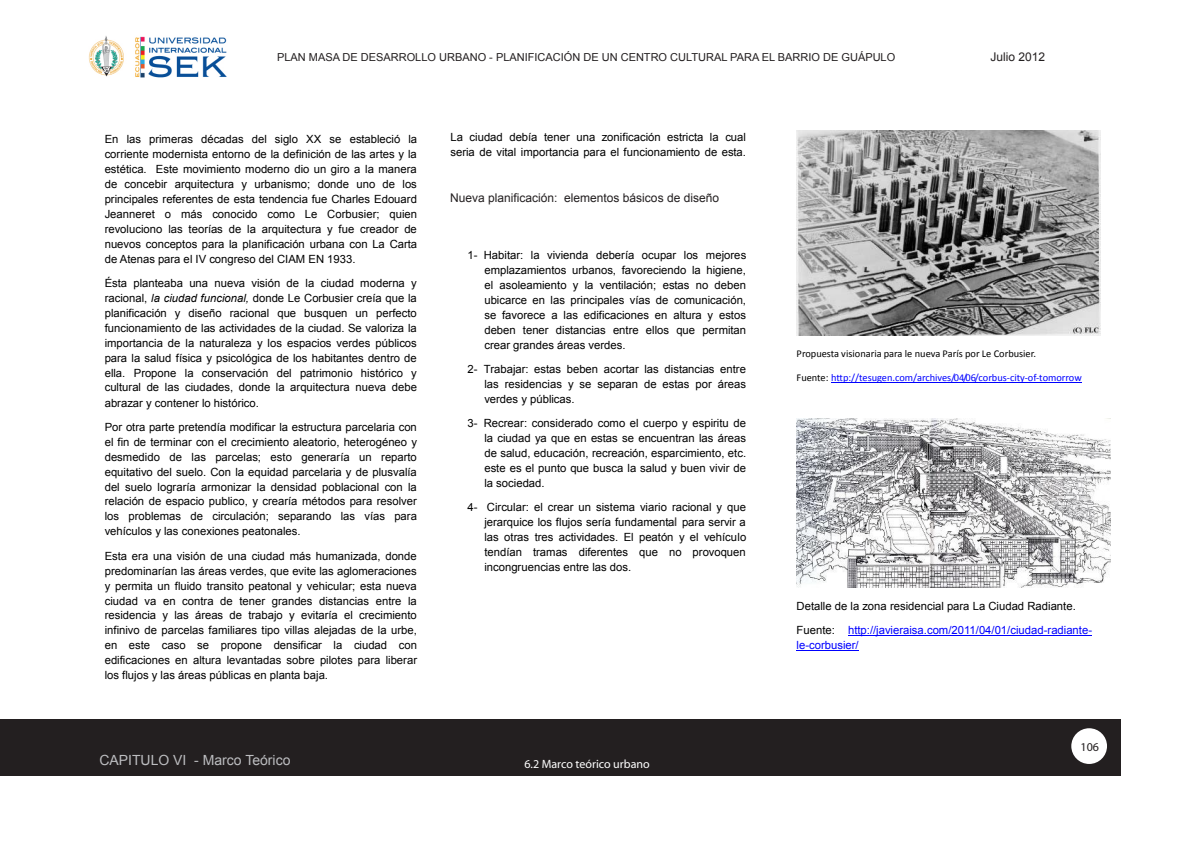
<style>
.page{position:relative;width:1191px;height:842px;background:#fff}
.page>*{position:absolute;margin:0;border:0;box-sizing:border-box;transform-origin:0 0}
.t1{font:14px "Arial";color:#bcbdc0}
.t2{font:12px "Arial";color:#231f20}
.t3{font:12px "Myriad";color:#fff}
.t4{font:12px "Myriad";color:#231f20}
.t5{font:11.3px/14.9px "Arial";color:#000;text-align:justify}
.t6{font:11.3px "Arial";color:#00f}
.t7{font:11px "Arial";color:#231f20}
.t8{font:10.4px "Calibri";letter-spacing:-.005em;color:#00f}
.t9{font:10.4px "Calibri";color:#000}
.s1{font-style:italic}
.s2{color:#000}
.s3{color:#00f}
</style>
<div class="page">
<img style="left:796px;top:131px;width:304px;height:204px">
<hr style="left:831px;top:382px;width:250px;height:1px;background:#00f">
<img style="left:796px;top:419px;width:314px;height:169px">
<hr style="left:848px;top:635px;width:244px;height:1px;background:#00f">
<hr style="left:796px;top:650px;width:62px;height:1px;background:#00f">
<div style="left:0;top:719px;width:1120px;height:56px;background:#231f20"></div>
<div style="left:1071px;top:728px;width:36px;height:36px;background:#fff;border-radius:50%"></div>
<img style="left:88px;top:36px;width:139px;height:42px">
<p class="t7" style="left:277px;top:50px;width:619px">PLAN MASA DE DESARROLLO URBANO - PLANIFICACIÓN DE UN CENTRO CULTURAL PARA EL BARRIO DE GUÁPULO</p>
<p class="t2" style="left:990px;top:49px;width:56px">Julio 2012</p>
<p class="t5" style="left:105px;top:132px;width:314px">En las primeras décadas del siglo XX se estableció la corriente modernista entorno de la definición de las artes y la estética. Este movimiento moderno dio un giro a la manera de concebir arquitectura y urbanismo; donde uno de los principales referentes de esta tendencia fue Charles Edouard Jeanneret o más conocido como Le Corbusier; quien revoluciono las teorías de la arquitectura y fue creador de nuevos conceptos para la planificación urbana con La Carta de Atenas para el IV congreso del CIAM EN 1933.</p>
<p class="t5" style="left:105px;top:276px;width:314px">Ésta planteaba una nueva visión de la ciudad moderna y racional, <span class="s1">la ciudad funcional,</span> donde Le Corbusier creía que la planificación y diseño racional que busquen un perfecto funcionamiento de las actividades de la ciudad. Se valoriza la importancia de la naturaleza y los espacios verdes públicos para la salud física y psicológica de los habitantes dentro de ella. Propone la conservación del patrimonio histórico y cultural de las ciudades, donde la arquitectura nueva debe abrazar y contener lo histórico.</p>
<p class="t5" style="left:105px;top:419px;width:314px">Por otra parte pretendía modificar la estructura parcelaria con el fin de terminar con el crecimiento aleatorio, heterogéneo y desmedido de las parcelas; esto generaría un reparto equitativo del suelo. Con la equidad parcelaria y de plusvalía del suelo lograría armonizar la densidad poblacional con la relación de espacio publico, y crearía métodos para resolver los problemas de circulación; separando las vías para vehículos y las conexiones peatonales.</p>
<p class="t5" style="left:105px;top:548px;width:314px">Esta era una visión de una ciudad más humanizada, donde predominarían las áreas verdes, que evite las aglomeraciones y permita un fluido transito peatonal y vehicular; esta nueva ciudad va en contra de tener grandes distancias entre la residencia y las áreas de trabajo y evitaría el crecimiento infinivo de parcelas familiares tipo villas alejadas de la urbe, en este caso se propone densificar la ciudad con edificaciones en altura levantadas sobre pilotes para liberar los flujos y las áreas públicas en planta baja.</p>
<p class="t1" style="left:99px;top:750px;width:193px">CAPITULO VI - Marco Teórico</p>
<p class="t5" style="left:450px;top:130px;width:297px">La ciudad debía tener una zonificación estricta la cual seria de vital importancia para el funcionamiento de esta.</p>
<p class="t2" style="left:450px;top:190px;width:270px">Nueva planificación: elementos básicos de diseño</p>
<p class="t5" style="left:484px;top:248px;width:263px;text-indent:-17px">1- Habitar: la vivienda debería ocupar los mejores emplazamientos urbanos, favoreciendo la higiene, el asoleamiento y la ventilación; estas no deben ubicarce en las principales vías de comunicación, se favorece a las edificaciones en altura y estos deben tener distancias entre ellos que permitan crear grandes áreas verdes.</p>
<p class="t5" style="left:484px;top:362px;width:263px;text-indent:-17px">2- Trabajar: estas beben acortar las distancias entre las residencias y se separan de estas por áreas verdes y públicas.</p>
<p class="t5" style="left:484px;top:416px;width:263px;text-indent:-17px">3- Recrear: considerado como el cuerpo y espiritu de la ciudad ya que en estas se encuentran las áreas de salud, educación, recreación, esparcimiento, etc. este es el punto que busca la salud y buen vivir de la sociedad.</p>
<p class="t5" style="left:484px;top:500px;width:263px;text-indent:-17px">4- Circular: el crear un sistema viario racional y que jerarquice los flujos sería fundamentar para servir a las otras tres actividades. El peatón y el vehículo tendían tramas diferentes que no provoquen incongruencias entre las dos.</p>
<p class="t2" style="left:674px;top:514px;width:4px">l</p>
<p class="t3" style="left:524px;top:758px;width:127px">6.2 Marco teórico urbano</p>
<p class="t9" style="left:796px;top:347px;width:241px">Propuesta visionaria para le nueva París por Le Corbusier.</p>
<p class="t8" style="left:796px;top:371px;width:287px"><span class="s2">Fuente:</span> http://tesugen.com/archives/04/06/corbus-city-of-tomorrow</p>
<p class="t5" style="left:796px;top:594px;width:297px;line-height:24.4px">Detalle de la zona residencial para La Ciudad Radiante.<br>Fuente: <span class="s3">http://javieraisa.com/2011/04/01/ciudad-radiante-</span></p>
<p class="t6" style="left:796px;top:638px;width:64px">le-corbusier/</p>
<p class="t4" style="left:1080px;top:741px;width:20px">106</p>
</div>
